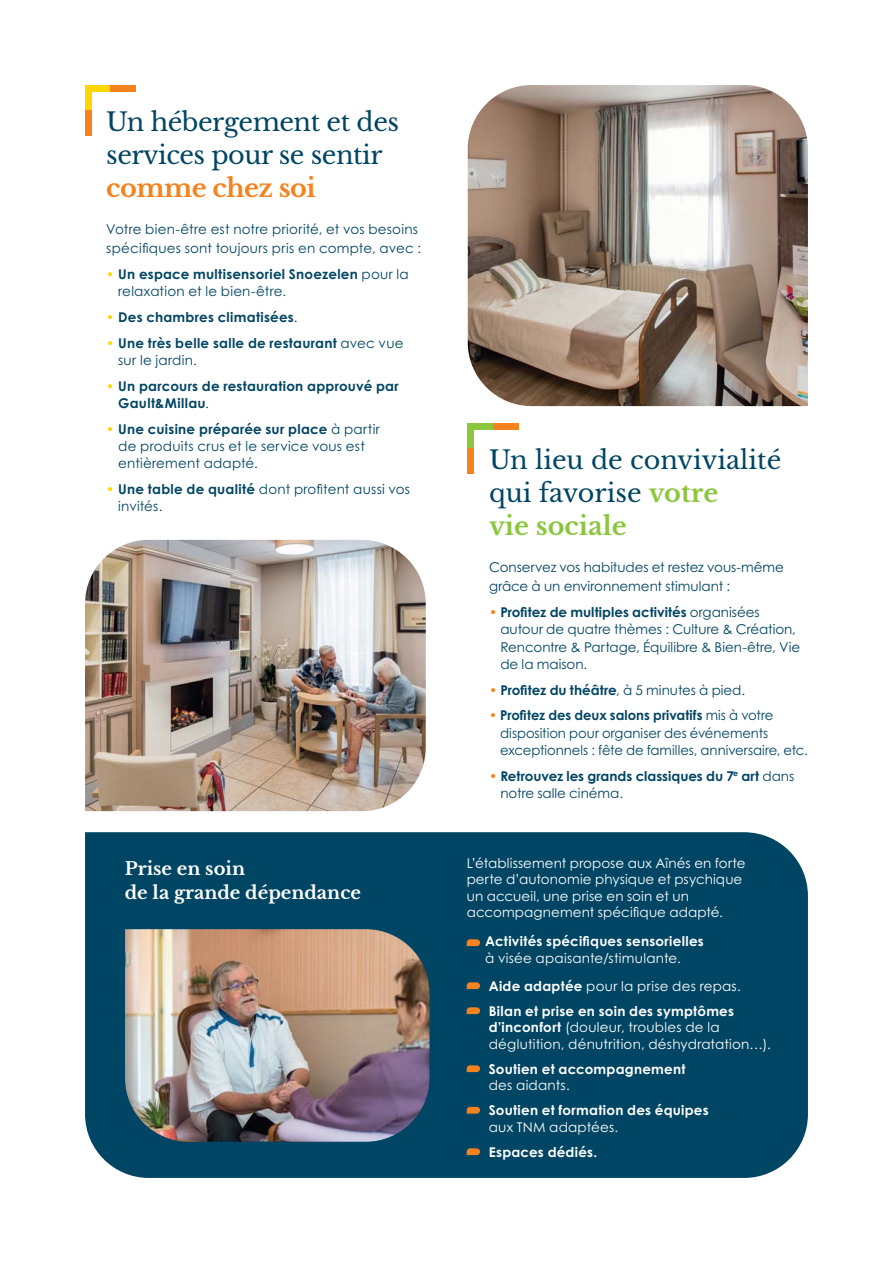
<style>
.page{position:relative;width:893px;height:1263px;background:#fff}
.page>*{position:absolute;margin:0;border:0;box-sizing:border-box;transform-origin:0 0}
.t1{font:25.5px/33px "Libre Baskerville";color:#004563}
.t2{font:25.5px/33px "Libre Baskerville";letter-spacing:-.02em;color:#004563}
.t3{font:700 25.5px "Libre Baskerville";letter-spacing:-.02em;color:#f5821f}
.t4{font:700 18px/24px "Libre Baskerville";color:#fff}
.t5{font:13.5px/17.2px "Century Gothic Std";color:#004563}
.t6{font:13.5px/16.5px "Century Gothic Std";letter-spacing:.01em;color:#fff}
.t7{font:700 13.5px/17.2px "Century Gothic Std";letter-spacing:.015em;color:#004563}
.t8{font:700 13.5px "Century Gothic Std";letter-spacing:.02em;color:#fff}
.t9{font:700 13.5px/17.2px "Century Gothic Std";letter-spacing:-.005em;color:#004563}
.s1{font-weight:400;color:#ffd600}
.s2{font-weight:400}
.s3{color:#ffd600}
.s4{font-weight:700}
.s5{font-weight:700;color:#8cc63f}
.s6{color:#f5821f}
.s7{font-weight:400;color:#f5821f}
</style>
<div class="page">
<img style="left:468px;top:85px;width:340px;height:321px">
<img style="left:85px;top:540px;width:341px;height:271px">
<div style="left:85px;top:85px;width:6px;height:26px;background:#ffd600"></div>
<div style="left:85px;top:110px;width:6px;height:26px;background:#f5821f"></div>
<div style="left:85px;top:85px;width:26px;height:6px;background:#ffd600"></div>
<div style="left:111px;top:85px;width:25px;height:6px;background:#f5821f"></div>
<div style="left:468px;top:423px;width:6px;height:26px;background:#8cc63f"></div>
<div style="left:468px;top:449px;width:6px;height:25px;background:#f5821f"></div>
<div style="left:468px;top:423px;width:25px;height:7px;background:#8cc63f"></div>
<div style="left:493px;top:423px;width:26px;height:7px;background:#f5821f"></div>
<div style="left:85px;top:832px;width:723px;height:346px;background:#004563"></div>
<svg style="left:467px;top:939px;width:13px;height:7px"></svg>
<svg style="left:467px;top:982px;width:13px;height:7px"></svg>
<svg style="left:467px;top:1007px;width:13px;height:7px"></svg>
<svg style="left:467px;top:1065px;width:13px;height:7px"></svg>
<svg style="left:467px;top:1107px;width:13px;height:6px"></svg>
<svg style="left:467px;top:1148px;width:13px;height:7px"></svg>
<img style="left:125px;top:929px;width:304px;height:213px">
<h1 class="t2" style="left:106px;top:107px;width:294px">Un hébergement et des services pour se sentir</h1>
<h1 class="t3" style="left:106px;top:176px;width:211px">comme chez soi</h1>
<p class="t5" style="left:106px;top:221px;width:316px;line-height:19.5px">Votre bien-être est notre priorité, et vos besoins spécifiques sont toujours pris en compte, avec :</p>
<p class="t7" style="left:118px;top:267px;width:292px;text-indent:-12px"><span class="s1">•</span> Un espace multisensoriel Snoezelen <span class="s2">pour la relaxation et le bien-être.</span></p>
<p class="t7" style="left:106px;top:310px;width:193px"><span class="s1">•</span> Des chambres climatisées<span class="s2">.</span></p>
<p class="t7" style="left:118px;top:336px;width:287px;text-indent:-12px"><span class="s1">•</span> Une très belle salle de restaurant <span class="s2">avec vue sur le jardin.</span></p>
<p class="t7" style="left:118px;top:379px;width:282px;text-indent:-12px"><span class="s1">•</span> Un parcours de restauration approuvé par<br>Gault&amp;Millau<span class="s2">.</span></p>
<p class="t5" style="left:118px;top:422px;width:263px;text-indent:-12px"><span class="s3">•</span> <span class="s4">Une cuisine préparée sur place</span> à partir de produits crus et le service vous est entièrement adapté.</p>
<p class="t5" style="left:118px;top:482px;width:293px;text-indent:-12px"><span class="s3">•</span> <span class="s4">Une table de qualité</span> dont profitent aussi vos invités.</p>
<h2 class="t4" style="left:125px;top:857px;width:238px">Prise en soin<br>de la grande dépendance</h2>
<h1 class="t1" style="left:489px;top:445px;width:294px">Un lieu de convivialité qui favorise <span class="s5">votre<br>vie sociale</span></h1>
<p class="t5" style="left:489px;top:559px;width:296px;line-height:19.5px">Conservez vos habitudes et restez vous-même grâce à un environnement stimulant :</p>
<p class="t5" style="left:500px;top:605px;width:301px;text-indent:-11px"><span class="s6">•</span> <span class="s4">Profitez de multiples activités</span> organisées autour de quatre thèmes : Culture &amp; Création, Rencontre &amp; Partage, Équilibre &amp; Bien-être, Vie de la maison.</p>
<p class="t9" style="left:489px;top:683px;width:258px"><span class="s7">•</span> Profitez du théâtre<span class="s2">, à 5 minutes à pied.</span></p>
<p class="t5" style="left:500px;top:708px;width:309px;text-indent:-11px"><span class="s6">•</span> <span class="s4">Profitez des deux salons privatifs</span> mis à votre disposition pour organiser des événements exceptionnels : fête de familles, anniversaire, etc.</p>
<p class="t9" style="left:500px;top:768px;width:295px;text-indent:-11px"><span class="s7">•</span> Retrouvez les grands classiques du 7<sup>e</sup> art <span class="s2">dans notre salle cinéma.</span></p>
<p class="t6" style="left:467px;top:856px;width:280px">L’établissement propose aux Aînés en forte perte d’autonomie physique et psychique un accueil, une prise en soin et un accompagnement spécifique adapté.</p>
<p class="t8" style="left:485px;top:936px;width:220px">Activités spécifiques sensorielles</p>
<p class="t6" style="left:485px;top:945px;width:257px;line-height:28px">à visée apaisante/stimulante.<br><span class="s4">Aide adaptée</span> pour la prise des repas.</p>
<p class="t6" style="left:489px;top:1004px;width:284px"><span class="s4">Bilan et prise en soin des symptômes d’inconfort</span> (douleur, troubles de la déglutition, dénutrition, déshydratation…).</p>
<p class="t8" style="left:489px;top:1064px;width:198px">Soutien et accompagnement</p>
<p class="t6" style="left:489px;top:1079px;width:83px">des aidants.</p>
<p class="t8" style="left:489px;top:1105px;width:221px">Soutien et formation des équipes</p>
<p class="t6" style="left:489px;top:1120px;width:131px">aux TNM adaptées.</p>
<p class="t8" style="left:489px;top:1147px;width:110px">Espaces dédiés.</p>
</div>
